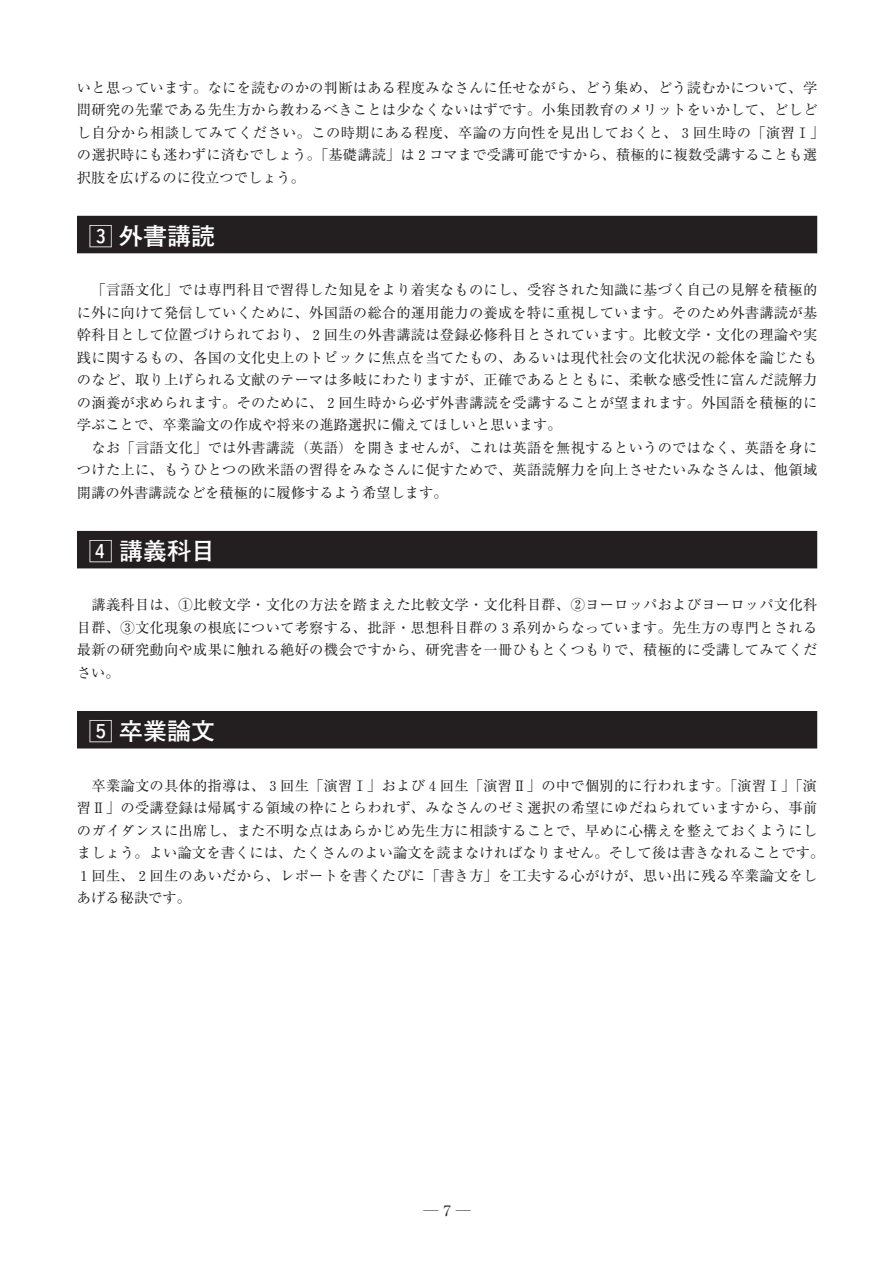
<style>
.page{position:relative;width:893px;height:1262px;background:#fff}
.page>*{position:absolute;margin:0;border:0;box-sizing:border-box;transform-origin:0 0}
.t1{font:700 24px "Futo Go B101";color:#fff}
.t2{font:15px "Ryumin";color:#231f20}
.t3{font:14.25px/22.5px "Ryumin";letter-spacing:.02em;color:#231f20;text-align:justify}
.s1{font-family:"Ftgfr Alpha";font-weight:400}
</style>
<div class="page">
<div style="left:77px;top:216px;width:740px;height:37px;background:#231f20"></div>
<div style="left:77px;top:531px;width:740px;height:37px;background:#231f20"></div>
<div style="left:77px;top:711px;width:740px;height:37px;background:#231f20"></div>
<p class="t3" style="left:77px;top:78px;width:748px;text-align:left">いと思っています。なにを読むのかの判断はある程度みなさんに任せながら、どう集め、どう読むかについて、学問研究の先輩である先生方から教わるべきことは少なくないはずです。小集団教育のメリットをいかして、どしどし自分から相談してみてください。この時期にある程度、卒論の方向性を見出しておくと、３回生時の「演習Ⅰ」の選択時にも迷わずに済むでしょう。「基礎講読」は２コマまで受講可能ですから、積極的に複数受講することも選択肢を広げるのに役立つでしょう。</p>
<h1 class="t1" style="left:89px;top:227px;width:127px"><span class="s1">£</span> 外書講読</h1>
<p class="t3" style="left:77px;top:281px;width:741px;text-indent:15px">「言語文化」では専門科目で習得した知見をより着実なものにし、受容された知識に基づく自己の見解を積極的に外に向けて発信していくために、外国語の総合的運用能力の養成を特に重視しています。そのため外書講読が基幹科目として位置づけられており、２回生の外書講読は登録必修科目とされています。比較文学・文化の理論や実践に関するもの、各国の文化史上のトピックに焦点を当てたもの、あるいは現代社会の文化状況の総体を論じたものなど、取り上げられる文献のテーマは多岐にわたりますが、正確であるとともに、柔軟な感受性に富んだ読解力の涵養が求められます。そのために、２回生時から必ず外書講読を受講することが望まれます。外国語を積極的に学ぶことで、卒業論文の作成や将来の進路選択に備えてほしいと思います。</p>
<p class="t3" style="left:77px;top:438px;width:741px;text-indent:15px">なお「言語文化」では外書講読（英語）を開きませんが、これは英語を無視するというのではなく、英語を身につけた上に、もうひとつの欧米語の習得をみなさんに促すためで、英語読解力を向上させたいみなさんは、他領域開講の外書講読などを積極的に履修するよう希望します。</p>
<h1 class="t1" style="left:89px;top:542px;width:127px"><span class="s1">¢</span> 講義科目</h1>
<p class="t3" style="left:77px;top:596px;width:741px;text-indent:15px">講義科目は、①比較文学・文化の方法を踏まえた比較文学・文化科目群、②ヨーロッパおよびヨーロッパ文化科目群、③文化現象の根底について考察する、批評・思想科目群の３系列からなっています。先生方の専門とされる最新の研究動向や成果に触れる絶好の機会ですから、研究書を一冊ひもとくつもりで、積極的に受講してみてください。</p>
<h1 class="t1" style="left:89px;top:722px;width:127px"><span class="s1">∞</span> 卒業論文</h1>
<p class="t3" style="left:77px;top:776px;width:748px;text-align:left;text-indent:15px">卒業論文の具体的指導は、３回生「演習Ⅰ」および４回生「演習Ⅱ」の中で個別的に行われます。「演習Ⅰ」「演習Ⅱ」の受講登録は帰属する領域の枠にとらわれず、みなさんのゼミ選択の希望にゆだねられていますから、事前のガイダンスに出席し、また不明な点はあらかじめ先生方に相談することで、早めに心構えを整えておくようにしましょう。よい論文を書くには、たくさんのよい論文を読まなければなりません。そして後は書きなれることです。１回生、２回生のあいだから、レポートを書くたびに「書き方」を工夫する心がけが、思い出に残る卒業論文をしあげる秘訣です。</p>
<p class="t2" style="left:423px;top:1205px;width:49px">―7―</p>
</div>
